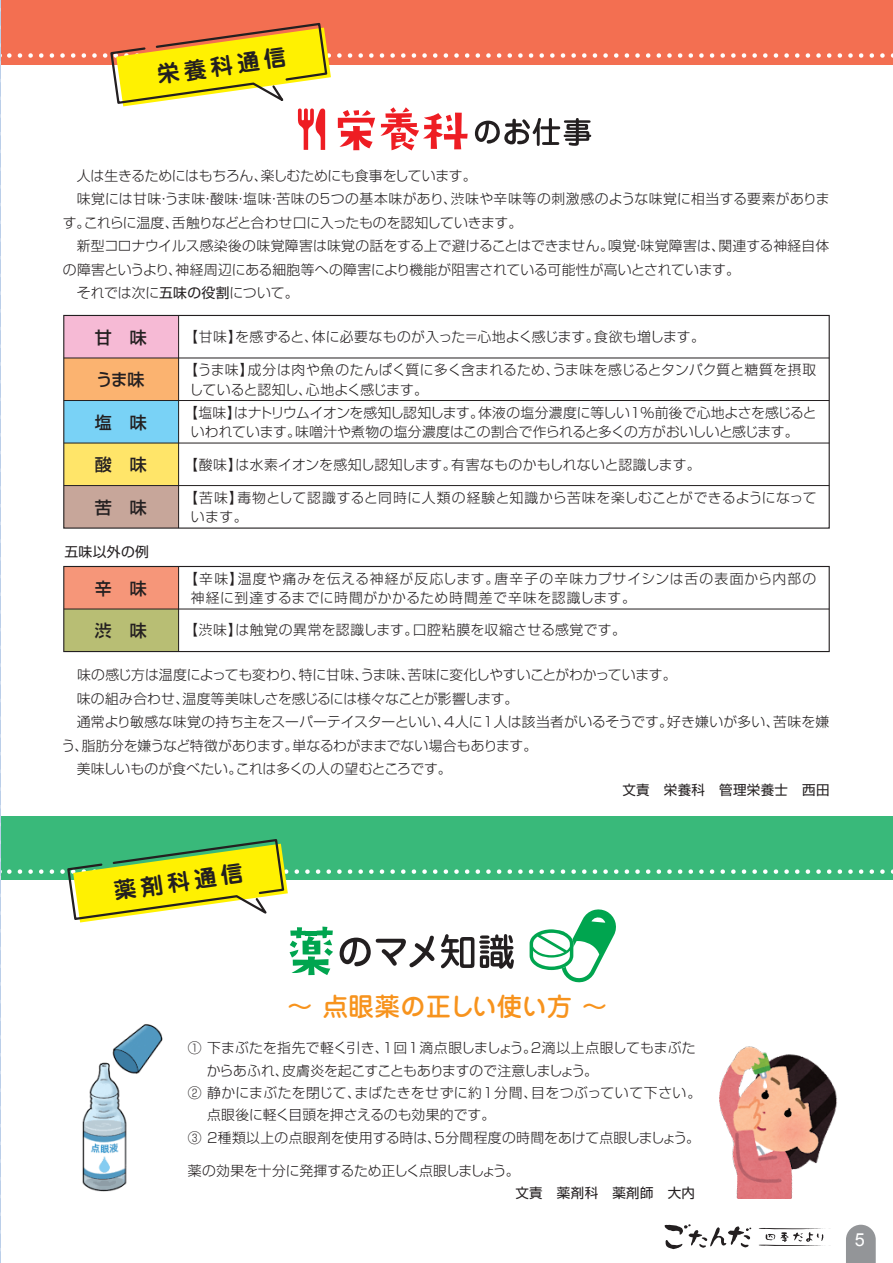
<style>
.page{position:relative;width:893px;height:1263px;background:#fff}
.page>*{position:absolute;margin:0;border:0;box-sizing:border-box;transform-origin:0 0}
.t1{font:500 25.5px "Jun 34 Pro";letter-spacing:-.02em;color:#f7931d}
.t2{font:700 22.5px "Jun 501 Pro";color:#231f20}
.t3{font:18px "Arial";color:#fff}
.t4{font:500 16.95px "Shin Go Pro";color:#231f20}
.t5{font:300 13.8px/19.2px "Shin Go Pro";letter-spacing:.005em;color:#231f20}
.t6{font:300 13.8px/19.2px "Shin Go Pro";letter-spacing:.035em;color:#231f20}
.t7{font:300 13.8px/19.2px "Shin Go Pro";letter-spacing:.06em;color:#231f20}
.t8{font:300 13.8px "Shin Go Pro";letter-spacing:.03em;color:#231f20}
.t9{font:300 13.8px "Shin Go Pro";letter-spacing:-.015em;color:#231f20}
.t10{font:300 13.8px "Shin Go Pro";letter-spacing:.025em;color:#231f20}
.t11{font:300 13.8px "Shin Go Pro";letter-spacing:-.03em;color:#231f20}
.t12{font:13.8px "Shin Go Pro";letter-spacing:.025em;color:#231f20}
.t13{font:13.5px "Shin Go Pro";letter-spacing:.025em;color:#231f20}
.s1{font-weight:400}
</style>
<div class="page">
<div style="left:0;top:0;width:893px;height:64px;background:#f36f51"></div>
<div style="left:0;top:816px;width:893px;height:64px;background:#39b97a"></div>
<hr style="left:0;top:0;width:1px;height:1263px;background:#bfbfbf">
<div style="left:64px;top:315px;width:115px;height:43px;background:#f6bad5"></div>
<div style="left:64px;top:358px;width:115px;height:42px;background:#fbb370"></div>
<div style="left:64px;top:400px;width:115px;height:43px;background:#79d2f6"></div>
<div style="left:64px;top:443px;width:115px;height:43px;background:#ffe569"></div>
<div style="left:64px;top:486px;width:115px;height:42px;background:#c7a69a"></div>
<svg style="left:9px;top:22px;width:884px;height:128px"></svg>
<svg style="left:9px;top:839px;width:884px;height:144px"></svg>
<hr style="left:305px;top:931px;width:12px;height:4px;background:#00a54f">
<img style="left:82px;top:1024px;width:81px;height:168px">
<img style="left:719px;top:1046px;width:118px;height:153px">
<div style="left:63px;top:315px;width:767px;height:214px;border:1px solid #231f20"></div>
<hr style="left:178px;top:315px;width:1px;height:213px;background:#231f20">
<hr style="left:64px;top:358px;width:765px;height:1px;background:#231f20">
<div style="left:64px;top:566px;width:115px;height:43px;background:#f69679"></div>
<div style="left:64px;top:609px;width:115px;height:42px;background:#b8be74"></div>
<div style="left:63px;top:566px;width:767px;height:86px;border:1px solid #231f20"></div>
<hr style="left:178px;top:566px;width:1px;height:85px;background:#231f20">
<hr style="left:64px;top:609px;width:765px;height:1px;background:#231f20">
<hr style="left:64px;top:400px;width:765px;height:1px;background:#231f20">
<hr style="left:64px;top:443px;width:765px;height:1px;background:#231f20">
<hr style="left:64px;top:485px;width:765px;height:1px;background:#231f20">
<svg style="left:665px;top:1224px;width:86px;height:25px"></svg>
<svg style="left:758px;top:1228px;width:72px;height:18px"></svg>
<svg style="left:846px;top:1225px;width:30px;height:38px"></svg>
<h2 class="t2" style="left:155px;top:57px;width:132px;rotate:-8deg">栄養科通信</h2>
<p class="t9" style="left:77px;top:164px;width:401px">人は生きるためにはもちろん、楽しむためにも食事をしています。</p>
<p class="t6" style="left:77px;top:188px;width:754px">味覚には甘味・うま味・酸味・塩味・苦味の5つの基本味があり、渋味や辛味等の刺激感のような味覚に相当する要素がありま</p>
<p class="t5" style="left:63px;top:211px;width:461px">す。これらに温度、舌触りなどと合わせ口に入ったものを認知していきます。</p>
<p class="t5" style="left:77px;top:235px;width:754px">新型コロナウイルス感染後の味覚障害は味覚の話をする上で避けることはできません。嗅覚・味覚障害は、関連する神経自体</p>
<p class="t5" style="left:63px;top:258px;width:678px">の障害というより、神経周辺にある細胞等への障害により機能が阻害されている可能性が高いとされています。</p>
<p class="t5" style="left:77px;top:281px;width:223px">それでは次に<span class="s1">五味の役割</span>について。</p>
<p class="t5" style="left:184px;top:325px;width:522px">【甘味】を感ずると、体に必要なものが入った＝心地よく感じます。食欲も増します。</p>
<p class="t5" style="left:189px;top:359px;width:629px;text-indent:-5px">【うま味】成分は肉や魚のたんぱく質に多く含まれるため、うま味を感じるとタンパク質と糖質を摂取していると認知し、心地よく感じます。</p>
<p class="t5" style="left:191px;top:401px;width:627px;text-indent:-7px">【塩味】はナトリウムイオンを感知し認知します。体液の塩分濃度に等しい１％前後で心地よさを感じるといわれています。味噌汁や煮物の塩分濃度はこの割合で作られると多くの方がおいしいと感じます。</p>
<p class="t5" style="left:184px;top:453px;width:518px">【酸味】は水素イオンを感知し認知します。有害なものかもしれないと認識します。</p>
<p class="t4" style="left:95px;top:323px;width:53px">甘　味</p>
<p class="t4" style="left:96px;top:366px;width:50px">うま味</p>
<p class="t4" style="left:95px;top:408px;width:53px">塩　味</p>
<p class="t4" style="left:95px;top:451px;width:53px">酸　味</p>
<p class="t4" style="left:95px;top:493px;width:53px">苦　味</p>
<p class="t6" style="left:191px;top:486px;width:627px;text-indent:-7px">【苦味】毒物として認識すると同時に人類の経験と知識から苦味を楽しむことができるようになっています。</p>
<p class="t12" style="left:64px;top:540px;width:86px">五味以外の例</p>
<p class="t7" style="left:191px;top:567px;width:627px;text-indent:-7px">【辛味】温度や痛みを伝える神経が反応します。唐辛子の辛味カプサイシンは舌の表面から内部の神経に到達するまでに時間がかかるため時間差で辛味を認識します。</p>
<p class="t4" style="left:95px;top:574px;width:53px">辛　味</p>
<p class="t4" style="left:95px;top:617px;width:53px">渋　味</p>
<p class="t8" style="left:184px;top:619px;width:443px">【渋味】は触覚の異常を認識します。口腔粘膜を収縮させる感覚です。</p>
<p class="t5" style="left:63px;top:664px;width:615px">　味の感じ方は温度によっても変わり、特に甘味、うま味、苦味に変化しやすいことがわかっています。</p>
<p class="t5" style="left:77px;top:687px;width:443px">味の組み合わせ、温度等美味しさを感じるには様々なことが影響します。</p>
<p class="t5" style="left:77px;top:711px;width:754px">通常より敏感な味覚の持ち主をスーパーテイスターといい、4人に1人は該当者がいるそうです。好き嫌いが多い、苦味を嫌</p>
<p class="t9" style="left:62px;top:734px;width:477px">う、脂肪分を嫌うなど特徴があります。単なるわがままでない場合もあります。</p>
<p class="t5" style="left:77px;top:757px;width:377px">美味しいものが食べたい。これは多くの人の望むところです。</p>
<h2 class="t2" style="left:112px;top:873px;width:132px;rotate:-8deg">薬剤科通信</h2>
<p class="t13" style="left:622px;top:778px;width:209px">文責　栄養科　管理栄養士　西田</p>
<h1 class="t1" style="left:287px;top:986px;width:322px">～ 点眼薬の正しい使い方 ～</h1>
<p class="t5" style="left:188px;top:1037px;width:509px">① 下まぶたを指先で軽く引き、1回1滴点眼しましょう。2滴以上点眼してもまぶた</p>
<p class="t11" style="left:207px;top:1059px;width:393px">からあふれ、皮膚炎を起こすこともありますので注意しましょう。</p>
<p class="t8" style="left:188px;top:1081px;width:515px">② 静かにまぶたを閉じて、まばたきをせずに約1分間、目をつぶっていて下さい。</p>
<p class="t5" style="left:207px;top:1104px;width:290px">点眼後に軽く目頭を押さえるのも効果的です。</p>
<p class="t10" style="left:188px;top:1126px;width:514px">③ 2種類以上の点眼剤を使用する時は、5分間程度の時間をあけて点眼しましょう。</p>
<p class="t5" style="left:188px;top:1159px;width:333px">薬の効果を十分に発揮するため正しく点眼しましょう。</p>
<p class="t13" style="left:515px;top:1182px;width:181px">文責　薬剤科　薬剤師　大内</p>
<h3 class="t3" style="left:855px;top:1228px;width:12px">5</h3>
</div>
